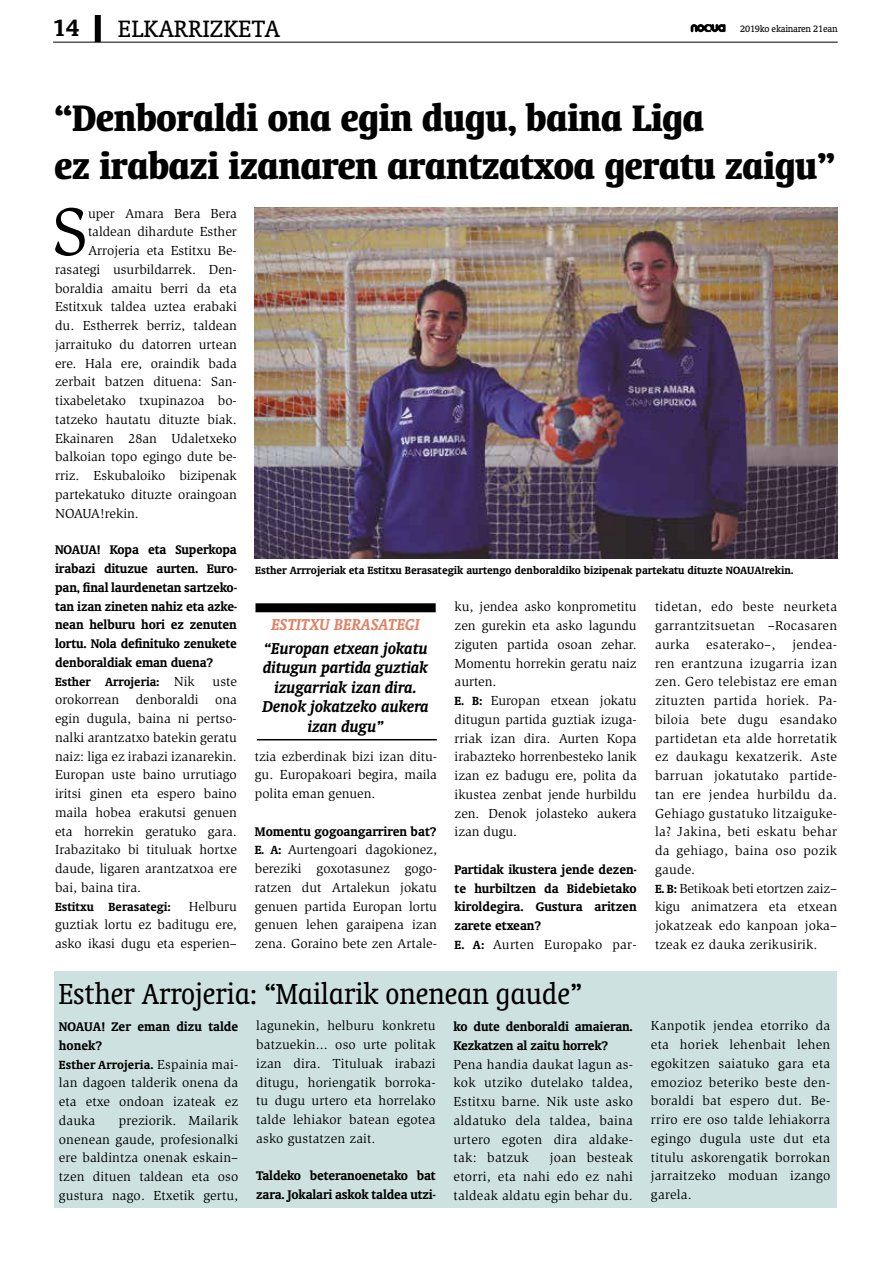
<style>
.page{position:relative;width:893px;height:1263px;background:#fff}
.page>*{position:absolute;margin:0;border:0;box-sizing:border-box;transform-origin:0 0}
.t1{font:69.45px "Slimbach";color:#000}
.t2{font:700 condensed 42px/48px "Oranda BT";letter-spacing:-.005em;color:#000}
.t3{font:condensed 33px "Oranda BT";color:#000}
.t4{font:27px "Oranda BT";color:#000}
.t5{font:700 27px "Oranda BT";color:#000}
.t6{font:italic 700 18px/19.5px "Oranda BT";color:#000;text-align:center}
.t7{font:italic 700 18px "Oranda BT";color:#e28165}
.t8{font:700 14.25px/18.8px "Oranda BT";letter-spacing:-.01em;color:#000}
.t9{font:13.5px/18.8px "Slimbach";color:#000;text-align:justify}
.t10{font:13.5px/18.8px "Slimbach";letter-spacing:.02em;color:#000}
.t11{font:700 13.5px "Oranda BT";color:#000}
.t12{font:700 12px "Oranda BT";color:#000}
.t13{font:10.5px "Oranda BT";letter-spacing:-.02em;color:#000}
.s1{font-family:"Slimbach";font-weight:400}
.s2{font-family:"Oranda BT";font-weight:700}
</style>
<div class="page">
<svg style="left:691px;top:24px;width:35px;height:8px"></svg>
<hr style="left:53px;top:42px;width:785px;height:1px;background:#000">
<div style="left:95px;top:15px;width:6px;height:27px;background:#000"></div>
<div style="left:255px;top:603px;width:181px;height:9px;background:#000"></div>
<hr style="left:257px;top:739px;width:180px;height:1px;background:#000">
<img style="left:254px;top:207px;width:584px;height:352px">
<div style="left:55px;top:971px;width:782px;height:237px;background:#cde2e0"></div>
<h3 class="t5" style="left:53px;top:12px;width:28px">14</h3>
<h3 class="t4" style="left:117px;top:12px;width:119px">PIL-PILEAN</h3>
<h3 class="t4" style="left:118px;top:13px;width:163px">ELKARRIZKETA</h3>
<p class="t13" style="left:740px;top:23px;width:99px">2019ko ekainaren 21ean</p>
<h2 class="t2" style="left:54px;top:93px;width:782px">“Denboraldi ona egin dugu, baina Liga<br>ez irabazi izanaren arantzatxoa geratu zaigu”</h2>
<h1 class="t1" style="left:52px;top:192px;width:37px">S</h1>
<p class="t9" style="left:88px;top:204px;width:150px">uper Amara Bera Bera</p>
<p class="t9" style="left:88px;top:223px;width:150px">taldean dihardute Esther</p>
<p class="t9" style="left:88px;top:241px;width:150px">Arrojeria eta Estitxu Be-</p>
<p class="t9" style="left:55px;top:260px;width:183px">rasategi usurbildarrek. Den-</p>
<p class="t9" style="left:55px;top:279px;width:183px">boraldia amaitu berri da eta</p>
<p class="t9" style="left:55px;top:298px;width:183px">Estitxuk taldea uztea erabaki</p>
<p class="t9" style="left:55px;top:316px;width:183px">du. Estherrek berriz, taldean</p>
<p class="t9" style="left:55px;top:335px;width:183px">jarraituko du datorren urtean</p>
<p class="t9" style="left:55px;top:354px;width:183px">ere. Hala ere, oraindik bada</p>
<p class="t9" style="left:55px;top:373px;width:183px">zerbait batzen dituena: San-</p>
<p class="t9" style="left:55px;top:391px;width:183px">tixabeletako txupinazoa bo-</p>
<p class="t9" style="left:55px;top:410px;width:183px">tatzeko hautatu dituzte biak.</p>
<p class="t9" style="left:55px;top:429px;width:183px">Ekainaren 28an Udaletxeko</p>
<p class="t9" style="left:55px;top:448px;width:183px">balkoian topo egingo dute be-</p>
<p class="t9" style="left:55px;top:466px;width:183px">rriz. Eskubaloiko bizipenak</p>
<p class="t9" style="left:55px;top:485px;width:183px">partekatuko dituzte oraingoan</p>
<p class="t9" style="left:55px;top:504px;width:85px">NOAUA!rekin.</p>
<p class="t8" style="left:55px;top:540px;width:183px;text-align:justify">NOAUA! Kopa eta Superkopa irabazi dituzue aurten. Euro&shy;pan, final laurdenetan sartzeko&shy;tan izan zineten nahiz eta azke&shy;nean helburu hori ez zenuten lortu. Nola definituko zenukete denboraldiak eman duena?</p>
<p class="t11" style="left:55px;top:673px;width:141px">Esther Arrojeria: <span class="s1">Nik</span></p>
<p class="t12" style="left:255px;top:563px;width:540px">Esther Arrrojeriak eta Estitxu Berasategik aurtengo denboraldiko bizipenak partekatu dituzte NOAUA!rekin.</p>
<p class="t10" style="left:655px;top:597px;width:184px">tidetan, edo beste neurketa garrantzitsuetan –Rocasaren aurka esaterako–, jendea&shy;ren erantzuna izugarria izan zen. Gero telebistaz ere eman zituzten partida horiek. Pa&shy;biloia bete dugu esandako partidetan eta alde horretatik ez daukagu kexatzerik. Aste barruan jokatutako partide&shy;tan ere jendea hurbildu da.<br>Gehiago gustatuko litzaiguke&shy;la? Jakina, beti eskatu behar da gehiago, baina oso pozik gaude.<br><span class="s2">E. B:</span> Betikoak beti etortzen zaiz– kigu animatzera eta etxean jokatzeak edo kanpoan joka– tzeak ez dauka zerikusirik.</p>
<p class="t9" style="left:455px;top:597px;width:184px;text-align:left">ku, jendea asko konprometitu zen gurekin eta asko lagundu ziguten partida osoan zehar.<br>Momentu horrekin geratu naiz aurten.<br><span class="s2">E. B:</span> Europan etxean jokatu ditugun partida guztiak izuga&shy;rriak izan dira. Aurten Kopa irabazteko horrenbesteko lanik izan ez badugu ere, polita da ikustea zenbat jende hurbildu zen. Denok jolasteko aukera izan dugu.</p>
<p class="t8" style="left:455px;top:860px;width:184px;text-align:justify">Partidak ikustera jende dezen&shy;te hurbiltzen da Bidebietako kiroldegira. Gustura aritzen zarete etxean?</p>
<p class="t10" style="left:455px;top:935px;width:184px"><span class="s2">E. A:</span> Aurten Europako par-</p>
<h3 class="t7" style="left:271px;top:613px;width:150px">ESTITXU BERASATEGI</h3>
<h3 class="t6" style="left:263px;top:638px;width:168px">“Europan etxean jokatu ditugun partida guztiak izugarriak izan dira.<br>Denok jokatzeko aukera izan dugu”</h3>
<p class="t9" style="left:55px;top:672px;width:183px;text-indent:157px">uste orokorrean denboraldi ona egin dugula, baina ni pertso&shy;nalki arantzatxo batekin geratu naiz: liga ez irabazi izanarekin.<br>Europan uste baino urrutiago iritsi ginen eta espero baino maila hobea erakutsi genuen eta horrekin geratuko gara.<br>Irabazitako bi tituluak hortxe daude, ligaren arantzatxoa ere bai, baina tira.</p>
<p class="t11" style="left:55px;top:898px;width:117px">Estitxu Berasategi:</p>
<p class="t9" style="left:255px;top:747px;width:184px">tzia ezberdinak bizi izan ditu&shy;gu. Europakoari begira, maila polita eman genuen.</p>
<p class="t8" style="left:255px;top:821px;width:183px">Momentu gogoangarriren bat?</p>
<p class="t9" style="left:255px;top:841px;width:184px"><span class="s2">E. A:</span> Aurtengoari dagokionez, bereziki goxotasunez gogo&shy;ratzen dut Artalekun jokatu genuen partida Europan lortu genuen lehen garaipena izan zena. Goraino bete zen Artale-</p>
<p class="t9" style="left:55px;top:897px;width:183px;text-indent:134px">Helburu guztiak lortu ez baditugu ere, asko ikasi dugu eta esperien–</p>
<h3 class="t3" style="left:59px;top:974px;width:524px">Esther Arrojeria: “Mailarik onenean gaude”</h3>
<p class="t8" style="left:59px;top:1017px;width:181px">NOAUA! Zer eman dizu talde honek?</p>
<p class="t11" style="left:59px;top:1056px;width:181px">Esther Arrojeria. <span class="s1">Espainia mai-</span></p>
<p class="t9" style="left:59px;top:1073px;width:181px">lan dagoen talderik onena da eta etxe ondoan izateak ez dauka</p>
<p class="t9" style="left:59px;top:1111px;width:181px;text-indent:60px">preziorik. Mailarik onenean gaude, profesionalki ere baldintza onenak eskain– tzen dituen taldean eta oso gustura nago. Etxetik gertu,</p>
<p class="t9" style="left:256px;top:1016px;width:181px">lagunekin, helburu konkretu batzuekin... oso urte politak izan dira. Tituluak irabazi ditugu, horiengatik borroka&shy;tu dugu urtero eta horrelako talde lehiakor batean egotea asko gustatzen zait.</p>
<p class="t8" style="left:256px;top:1166px;width:181px">Taldeko beteranoenetako bat zara. Jokalari askok taldea utzi-</p>
<p class="t8" style="left:454px;top:1017px;width:181px">ko dute denboraldi amaieran.<br>Kezkatzen al zaitu horrek?</p>
<p class="t9" style="left:454px;top:1055px;width:181px">Pena handia daukat lagun as&shy;kok utziko dutelako taldea, Estitxu barne. Nik uste asko aldatuko dela taldea, baina urtero egoten dira aldake&shy;tak: batzuk</p>
<p class="t9" style="left:454px;top:1148px;width:181px;text-indent:96px">joan besteak etorri, eta nahi edo ez nahi taldeak aldatu egin behar du.</p>
<p class="t9" style="left:651px;top:1016px;width:181px">Kanpotik jendea etorriko da eta horiek lehenbait lehen egokitzen saiatuko gara eta emozioz beteriko beste den&shy;boraldi bat espero dut. Be&shy;rriro ere oso talde lehiakorra egingo dugula uste dut eta titulu askorengatik borrokan jarraitzeko moduan izango garela.</p>
</div>
